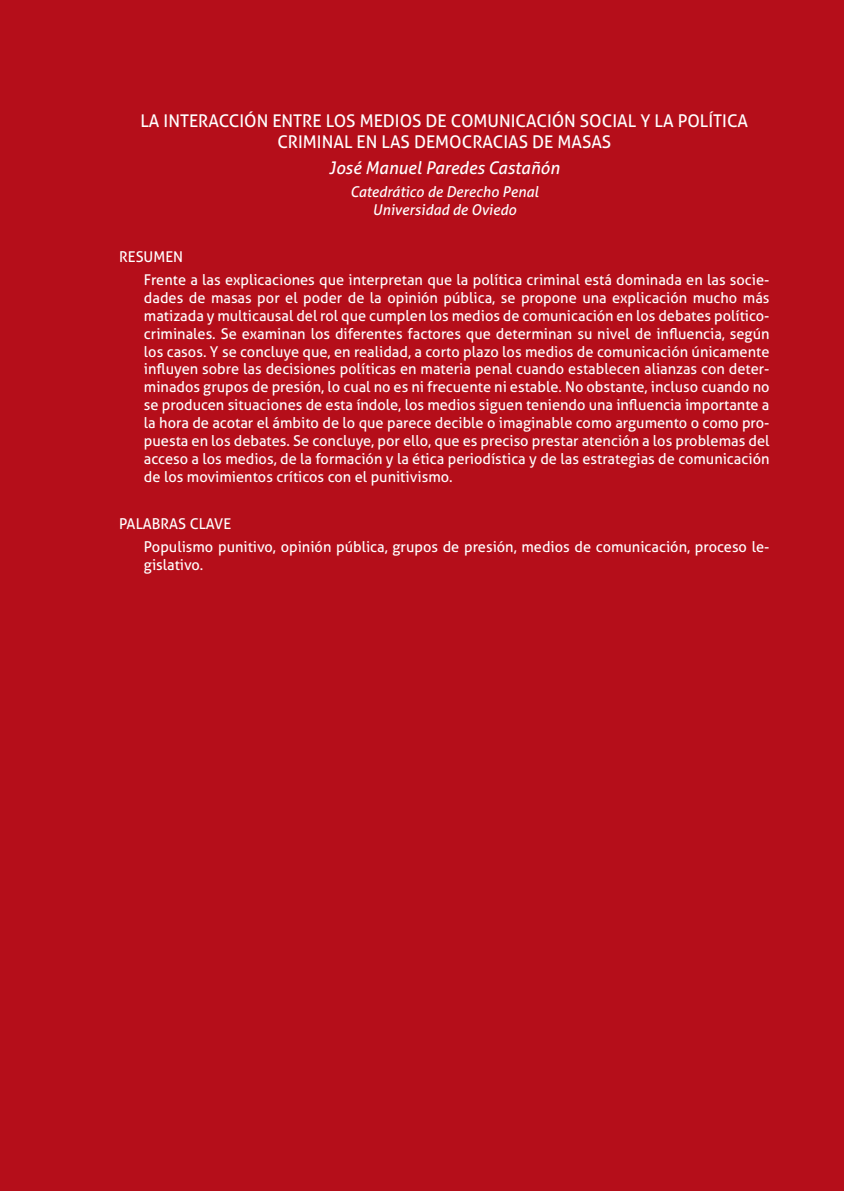
<style>
.page{position:relative;width:844px;height:1191px;background:#fff}
.page>*{position:absolute;margin:0;border:0;box-sizing:border-box;transform-origin:0 0}
.Resumen_título_españ{font:17.5px/21px "Aller";color:#fff;text-align:center}
.Resumen_autor{font:italic 17.5px "Aller";color:#fff}
.Resumen_texto{font:14.88px/17.8px "Aller";color:#fff;text-align:justify}
.Resumen_cargo{font:italic 14.88px "Aller";color:#fff}
.Resumen_titular{font:14.88px "Aller";color:#fff}
.Resumen_cargo_con{font:italic 14.88px "Aller";color:#fff}
</style>
<div class="page">
<div style="left:0;top:0;width:843px;height:1191px;background:#b50e1a"></div>
<p class="Resumen_título_españ" style="left:140px;top:110px;width:609px">LA INTERACCIÓN ENTRE LOS MEDIOS DE COMUNICACIÓN SOCIAL Y LA POLÍTICA<br>CRIMINAL EN LAS DEMOCRACIAS DE MASAS</p>
<p class="Resumen_autor" style="left:329px;top:157px;width:232px">José Manuel Paredes Castañón</p>
<p class="Resumen_cargo" style="left:350px;top:182px;width:190px">Catedrático de Derecho Penal</p>
<p class="Resumen_cargo_con" style="left:372px;top:200px;width:145px">Universidad de Oviedo</p>
<p class="Resumen_titular" style="left:119px;top:248px;width:65px">RESUMEN</p>
<p class="Resumen_texto" style="left:144px;top:271px;width:627px">Frente a las explicaciones que interpretan que la política criminal está dominada en las socie&shy;dades de masas por el poder de la opinión pública, se propone una explicación mucho más matizada y multicausal del rol que cumplen los medios de comunicación en los debates político&shy;criminales. Se examinan los diferentes factores que determinan su nivel de influencia, según los casos. Y se concluye que, en realidad, a corto plazo los medios de comunicación únicamente influyen sobre las decisiones políticas en materia penal cuando establecen alianzas con deter&shy;minados grupos de presión, lo cual no es ni frecuente ni estable. No obstante, incluso cuando no se producen situaciones de esta índole, los medios siguen teniendo una influencia importante a la hora de acotar el ámbito de lo que parece decible o imaginable como argumento o como pro&shy;puesta en los debates. Se concluye, por ello, que es preciso prestar atención a los problemas del acceso a los medios, de la formación y la ética periodística y de las estrategias de comunicación de los movimientos críticos con el punitivismo.</p>
<p class="Resumen_titular" style="left:119px;top:515px;width:114px">PALABRAS CLAVE</p>
<p class="Resumen_texto" style="left:144px;top:538px;width:627px">Populismo punitivo, opinión pública, grupos de presión, medios de comunicación, proceso le&shy;gislativo.</p>
</div>
